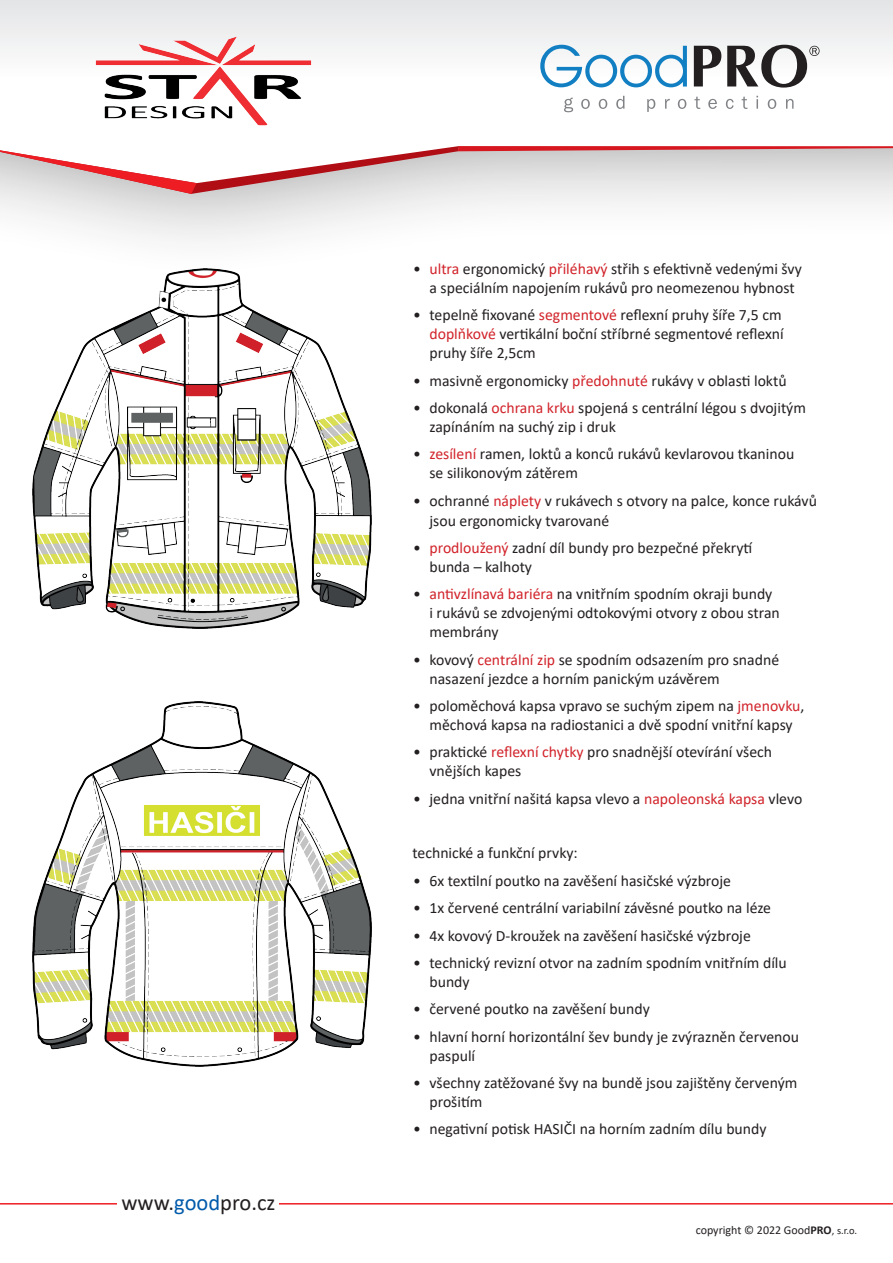
<style>
.page{position:relative;width:893px;height:1263px;background:#fff}
.page>*{position:absolute;margin:0;border:0;box-sizing:border-box;transform-origin:0 0}
.t1{font:22.5px "Calibri";color:#231f20}
.t2{font:15.75px/18.9px "Calibri";color:#231f20}
.t3{font:12px "Calibri";color:#231f20}
.s1{color:#015aaa}
.s2{color:#d1232a}
.s3{font-weight:700}
.s4{font-size:10.5px}
</style>
<div class="page">
<hr style="left:0;top:1203px;width:893px;height:1px;background:#ee1d23">
<div style="left:118px;top:1193px;width:161px;height:17px;background:#fff"></div>
<div style="left:0;top:0;width:893px;height:280px;background:#231f20;opacity:.5"></div>
<svg style="left:0;top:0;width:893px;height:146px"></svg>
<svg style="left:0;top:146px;width:893px;height:48px"></svg>
<img style="left:33px;top:269px;width:339px;height:360px">
<img style="left:33px;top:701px;width:339px;height:365px">
<svg style="left:694px;top:46px;width:27px;height:40px"></svg>
<svg style="left:727px;top:45px;width:92px;height:43px"></svg>
<svg style="left:540px;top:45px;width:147px;height:42px"></svg>
<svg style="left:564px;top:98px;width:9px;height:14px"></svg>
<svg style="left:581px;top:99px;width:9px;height:10px"></svg>
<svg style="left:599px;top:99px;width:8px;height:10px"></svg>
<svg style="left:616px;top:96px;width:8px;height:13px"></svg>
<svg style="left:647px;top:99px;width:8px;height:13px"></svg>
<svg style="left:665px;top:99px;width:5px;height:10px"></svg>
<svg style="left:678px;top:99px;width:8px;height:10px"></svg>
<svg style="left:694px;top:97px;width:6px;height:12px"></svg>
<svg style="left:708px;top:99px;width:9px;height:10px"></svg>
<svg style="left:726px;top:99px;width:8px;height:10px"></svg>
<svg style="left:742px;top:97px;width:5px;height:12px"></svg>
<svg style="left:756px;top:96px;width:2px;height:13px"></svg>
<svg style="left:768px;top:99px;width:8px;height:10px"></svg>
<svg style="left:786px;top:99px;width:7px;height:10px"></svg>
<img style="left:74px;top:17px;width:259px;height:128px">
<h1 class="t1" style="left:121px;top:1186px;width:156px">www.<span class="s1">good</span>pro.cz</h1>
<p class="t2" style="left:413px;top:259px;width:390px;text-align:center">• <span class="s2">ultra</span> ergonomický <span class="s2">přiléhavý</span> střih s efektivně vedenými švy a speciálním napojením rukávů pro neomezenou hybnost</p>
<p class="t2" style="left:429px;top:305px;width:356px;text-indent:-16px">• tepelně fixované <span class="s2">segmentové</span> reflexní pruhy šíře 7,5 cm <span class="s2">doplňkové</span> vertikální boční stříbrné segmentové reflexní pruhy šíře 2,5cm</p>
<p class="t2" style="left:413px;top:370px;width:375px">• masivně ergonomicky <span class="s2">předohnuté</span> rukávy v oblasti loktů</p>
<p class="t2" style="left:429px;top:398px;width:378px;text-indent:-16px">• dokonalá <span class="s2">ochrana krku</span> spojená s centrální légou s dvojitým zapínáním na suchý zip i druk</p>
<p class="t2" style="left:429px;top:444px;width:366px;text-indent:-16px">• <span class="s2">zesílení</span> ramen, loktů a konců rukávů kevlarovou tkaninou se silikonovým zátěrem</p>
<p class="t2" style="left:429px;top:491px;width:389px;line-height:19.5px;text-indent:-16px">• ochranné <span class="s2">náplety</span> v rukávech s otvory na palce, konce rukávů jsou ergonomicky tvarované</p>
<p class="t2" style="left:429px;top:538px;width:324px;text-indent:-16px">• <span class="s2">prodloužený</span> zadní díl bundy pro bezpečné překrytí bunda – kalhoty</p>
<p class="t2" style="left:429px;top:584px;width:352px;text-indent:-16px">• <span class="s2">antivzlínavá bariéra</span> na vnitřním spodním okraji bundy i rukávů se zdvojenými odtokovými otvory z obou stran membrány</p>
<p class="t2" style="left:429px;top:649px;width:351px;text-indent:-16px">• kovový <span class="s2">centrální zip</span> se spodním odsazením pro snadné nasazení jezdce a horním panickým uzávěrem</p>
<p class="t2" style="left:413px;top:696px;width:393px;text-align:center">• poloměchová kapsa vpravo se suchým zipem na <span class="s2">jmenovku</span>, měchová kapsa na radiostanici a dvě spodní vnitřní kapsy</p>
<p class="t2" style="left:429px;top:742px;width:344px;text-indent:-16px">• praktické <span class="s2">reflexní chytky</span> pro snadnější otevírání všech vnějších kapes</p>
<p class="t2" style="left:413px;top:788px;width:391px">• jedna vnitřní našitá kapsa vlevo a <span class="s2">napoleonská kapsa</span> vlevo</p>
<p class="t2" style="left:412px;top:843px;width:167px">technické a funkční prvky:</p>
<p class="t2" style="left:413px;top:871px;width:319px">• 6x textilní poutko na zavěšení hasičské výzbroje</p>
<p class="t2" style="left:413px;top:898px;width:359px">• 1x červené centrální variabilní závěsné poutko na léze</p>
<p class="t2" style="left:413px;top:925px;width:339px">• 4x kovový D-kroužek na zavěšení hasičské výzbroje</p>
<p class="t2" style="left:429px;top:953px;width:359px;text-indent:-16px">• technický revizní otvor na zadním spodním vnitřním dílu bundy</p>
<p class="t2" style="left:413px;top:999px;width:238px">• červené poutko na zavěšení bundy</p>
<p class="t2" style="left:429px;top:1027px;width:371px;text-indent:-16px">• hlavní horní horizontální šev bundy je zvýrazněn červenou paspulí</p>
<p class="t2" style="left:429px;top:1073px;width:369px;text-indent:-16px">• všechny zatěžované švy na bundě jsou zajištěny červeným prošitím</p>
<p class="t2" style="left:413px;top:1119px;width:355px">• negativní potisk HASIČI na horním zadním dílu bundy</p>
<p class="t3" style="left:696px;top:1222px;width:163px">copyright © 2022 Good<span class="s3">PRO</span><span class="s4">, s.r.o.</span></p>
</div>
